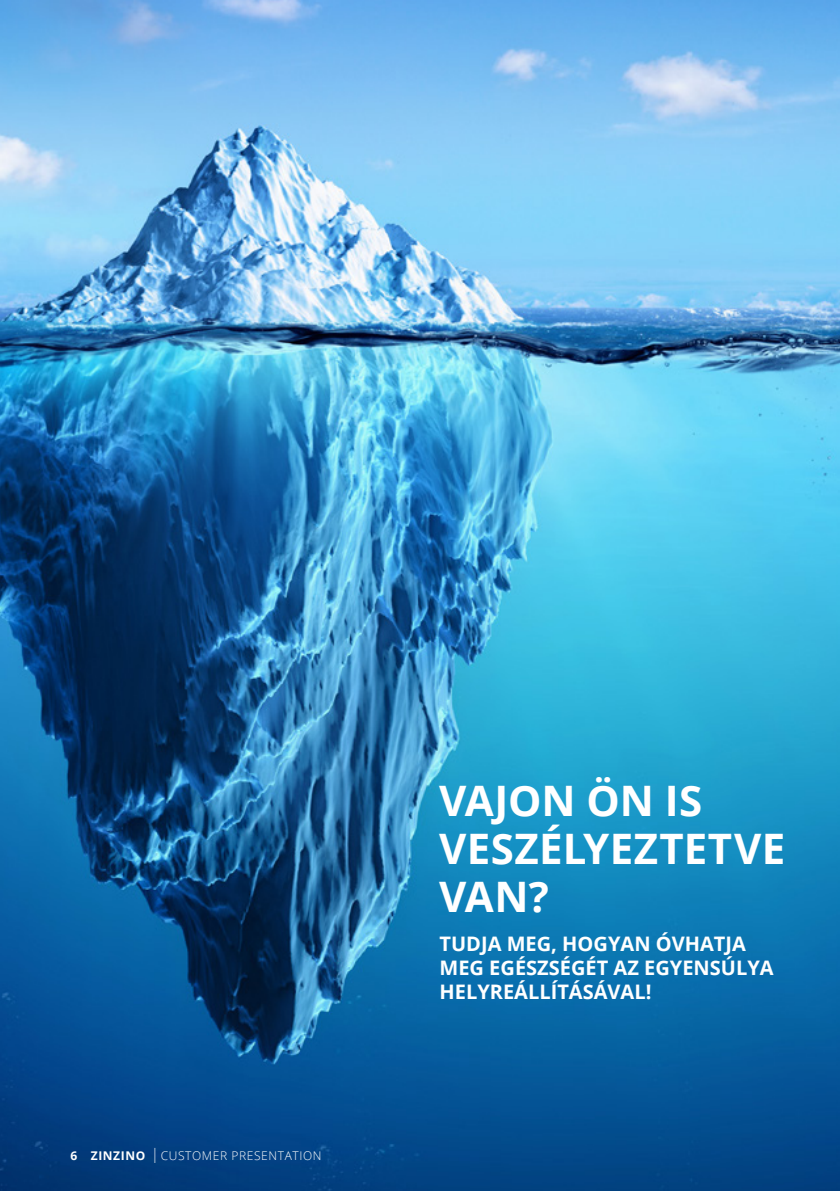
<style>
.page{position:relative;width:840px;height:1191px;background:#fff}
.page>*{position:absolute;margin:0;border:0;box-sizing:border-box;transform-origin:0 0}
.Underrubrik{font:700 42px/48px "Open Sans";letter-spacing:.005em;color:#fff}
.t1{font:700 20px/24px "Open Sans";color:#fff}
.t2{font:300 12px "Open Sans";letter-spacing:.05em;color:#fff}
.s1{font-weight:700}
.s2{font-size:21px}
</style>
<div class="page">
<img style="left:0;top:0;width:839px;height:1191px">
<p class="t2" style="left:70px;top:1147px;width:252px"><span class="s1">6 ZINZINO</span> <span class="s2">I</span> CUSTOMER PRESENTATION</p>
<p class="Underrubrik" style="left:439px;top:776px;width:347px">VAJON ÖN IS<br>VESZÉLYEZTETVE<br>VAN?</p>
<p class="t1" style="left:439px;top:931px;width:335px">TUDJA MEG, HOGYAN ÓVHATJA<br>MEG EGÉSZSÉGÉT AZ EGYENSÚLYA<br>HELYREÁLLÍTÁSÁVAL!</p>
</div>
